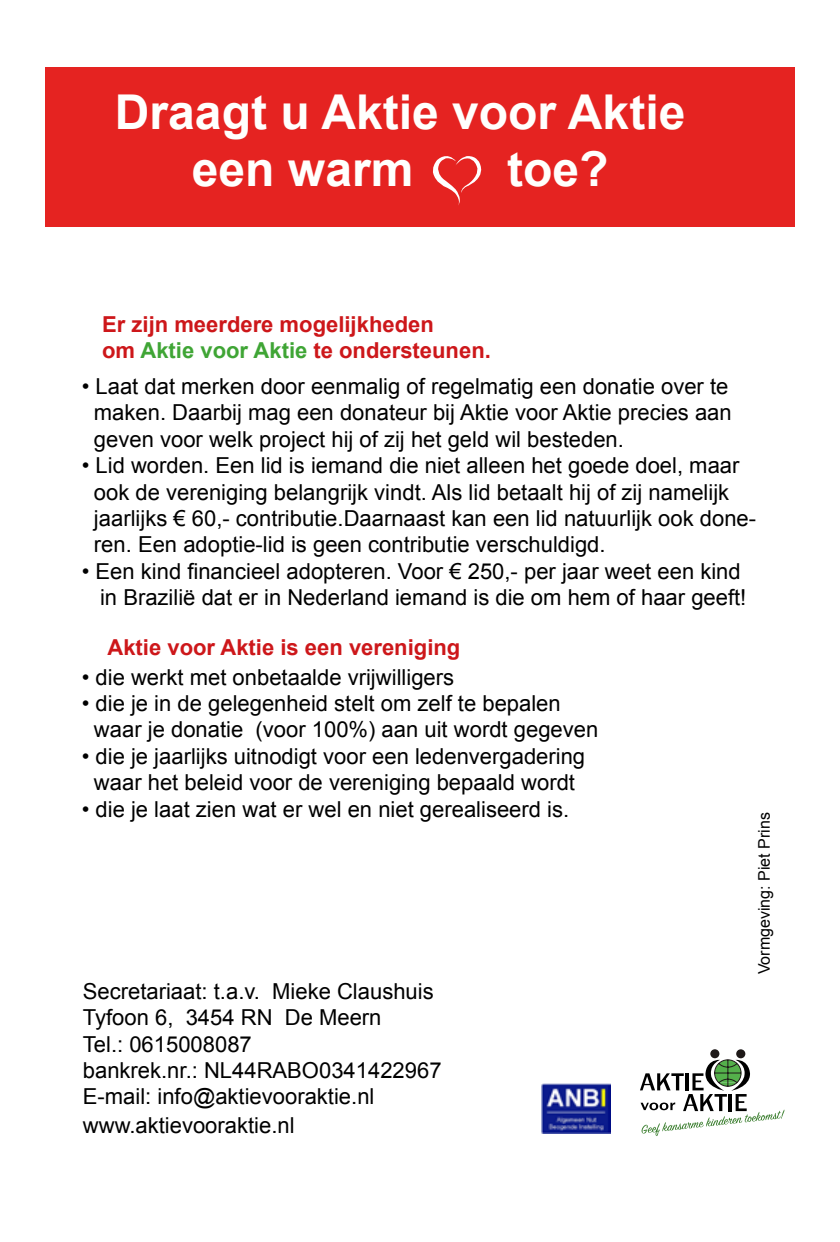
<style>
.page{position:relative;width:840px;height:1242px;background:#fff}
.page>*{position:absolute;margin:0;border:0;box-sizing:border-box;transform-origin:0 0}
.t1{font:700 48px/57.6px "Arial";color:#fffffd}
.t2{font:22px/26.4px "Arial";color:#000}
.t3{font:700 22px/26.4px "Arial";color:#cd171a}
.t4{font:16px "Arial";color:#000}
.s1{color:#3fa535}
</style>
<div class="page">
<div style="left:710px;top:1049px;width:9px;height:9px;background:#1e1918;border-radius:50%"></div>
<svg style="left:735px;top:1049px;width:10px;height:9px"></svg>
<svg style="left:640px;top:1059px;width:143px;height:77px"></svg>
<div style="left:45px;top:68px;width:749px;height:159px;background:#e52321"></div>
<svg style="left:433px;top:156px;width:49px;height:49px"></svg>
<img style="left:541px;top:1083px;width:68px;height:50px">
<h1 class="t1" style="left:192px;top:84px;width:495px;text-indent:-77px">Draagt u Aktie voor Aktie een warm</h1>
<h1 class="t1" style="left:506px;top:142px;width:103px">toe?</h1>
<p class="t3" style="left:102px;top:312px;width:390px">Er zijn meerdere mogelijkheden<br>om <span class="s1">Aktie voor Aktie</span> te ondersteunen.</p>
<p class="t2" style="left:94px;top:373px;width:639px;text-indent:-12px">• Laat dat merken door eenmalig of regelmatig een donatie over te maken. Daarbij mag een donateur bij Aktie voor Aktie precies aan geven voor welk project hij of zij het geld wil besteden.</p>
<p class="t2" style="left:94px;top:452px;width:663px;text-indent:-12px">• Lid worden. Een lid is iemand die niet alleen het goede doel, maar ook de vereniging belangrijk vindt. Als lid betaalt hij of zij namelijk jaarlijks € 60,- contributie.Daarnaast kan een lid natuurlijk ook done&shy;ren. Een adoptie-lid is geen contributie verschuldigd.</p>
<p class="t2" style="left:82px;top:558px;width:665px;text-align:right">• Een kind financieel adopteren. Voor € 250,- per jaar weet een kind in Brazilië dat er in Nederland iemand is die om hem of haar geeft!</p>
<p class="t3" style="left:107px;top:634px;width:354px">Aktie voor Aktie is een vereniging</p>
<p class="t2" style="left:82px;top:664px;width:374px">• die werkt met onbetaalde vrijwilligers</p>
<p class="t2" style="left:94px;top:690px;width:505px;text-indent:-12px">• die je in de gelegenheid stelt om zelf te bepalen waar je donatie (voor 100%) aan uit wordt gegeven</p>
<p class="t2" style="left:82px;top:743px;width:504px;text-align:center">• die je jaarlijks uitnodigt voor een ledenvergadering waar het beleid voor de vereniging bepaald wordt</p>
<p class="t2" style="left:82px;top:796px;width:489px">• die je laat zien wat er wel en niet gerealiseerd is.</p>
<p class="t2" style="left:83px;top:978px;width:360px">Secretariaat: t.a.v. Mieke Claushuis<br>Tyfoon 6, 3454 RN De Meern<br>Tel.: 0615008087<br>bankrek.nr.: NL44RABO0341422967<br>E-mail: info@aktievooraktie.nl</p>
<p class="t2" style="left:83px;top:1112px;width:213px">www.aktievooraktie.nl</p>
<p class="t4" style="left:753px;top:974px;width:163px;rotate:-90deg">Vormgeving: Piet Prins</p>
</div>
